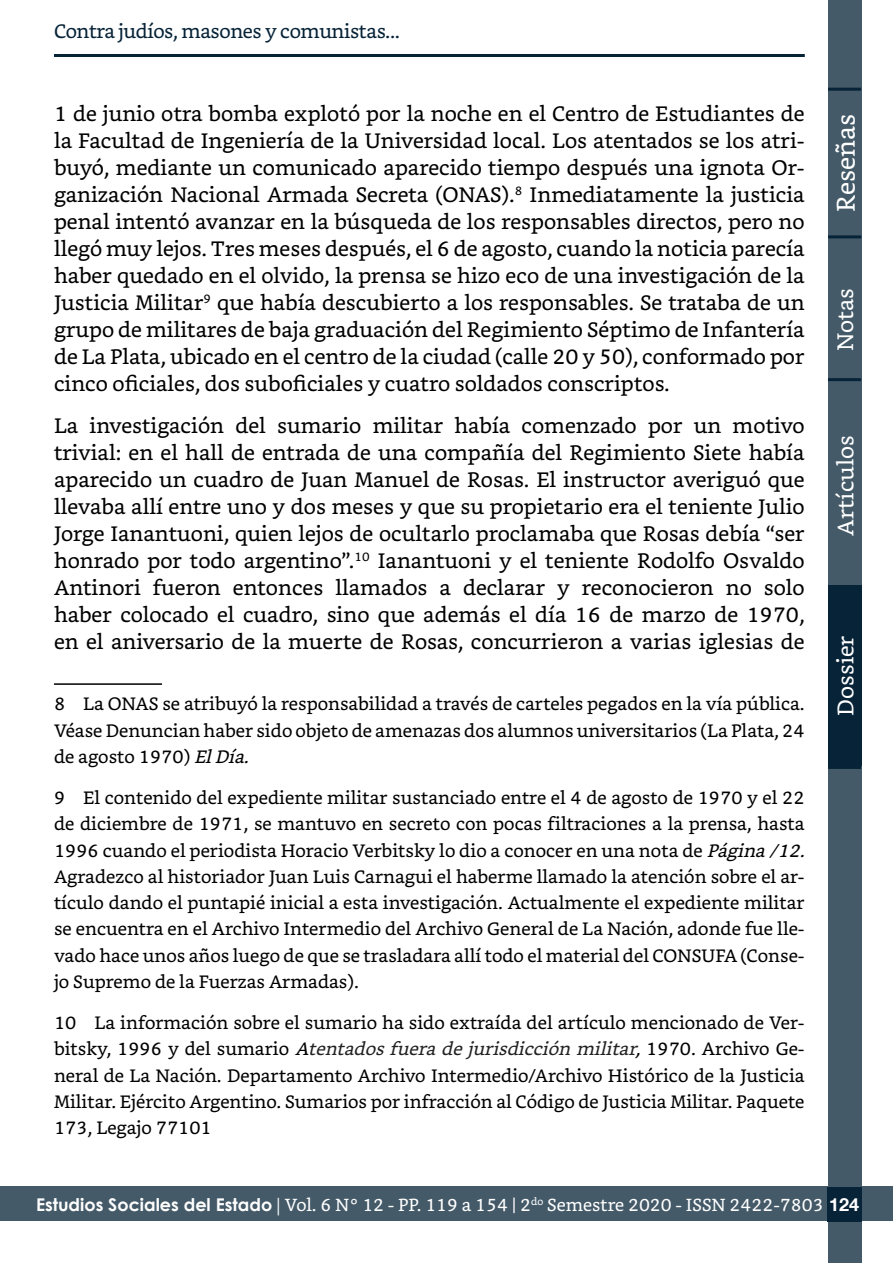
<style>
.page{position:relative;width:893px;height:1263px;background:#fff}
.page>*{position:absolute;margin:0;border:0;box-sizing:border-box;transform-origin:0 0}
.t1{font:25.5px "Bookerly";color:#fff}
.t2{font:22.5px "Bookerly";color:#fff}
.Cuerpo{font:21px/27px "Bookerly";color:#000;text-align:justify}
.t3{font:19.5px "Bookerly";letter-spacing:-.02em;color:#062337}
.Notas_al_pie{font:18px/26.2px "Bookerly";color:#000;text-align:justify}
.t4{font:17.55px "Bookerly";color:#fff}
.s1{font-style:italic}
.s2{font-style:italic;color:#222}
.s3{font-family:"Century Gothic";font-weight:700}
.s4{font-family:"Minion Pro"}
.s5{font-family:"Helvetica Neue";font-weight:700;font-size:18px}
</style>
<div class="page">
<div style="left:0;top:1187px;width:893px;height:34px;background:#445a69"></div>
<div style="left:828px;top:0;width:33px;height:1263px;background:#445a69"></div>
<div style="left:828px;top:585px;width:33px;height:181px;background:#062337"></div>
<hr style="left:828px;top:766px;width:33px;height:3px;background:#062337">
<div style="left:827px;top:1187px;width:35px;height:35px;background:#062337"></div>
<hr style="left:828px;top:235px;width:33px;height:3px;background:#062337">
<hr style="left:828px;top:88px;width:33px;height:3px;background:#062337">
<hr style="left:54px;top:54px;width:751px;height:3px;background:#062337">
<hr style="left:828px;top:378px;width:33px;height:3px;background:#062337">
<hr style="left:54px;top:683px;width:108px;height:2px;background:#000">
<p class="t3" style="left:54px;top:20px;width:348px">Contra judíos, masones y comunistas...</p>
<p class="Cuerpo" style="left:54px;top:100px;width:752px">1 de junio otra bomba explotó por la noche en el Centro de Estudiantes de la Facultad de Ingeniería de la Universidad local. Los atentados se los atri&shy;buyó, mediante un comunicado aparecido tiempo después una ignota Or&shy;ganización Nacional Armada Secreta (ONAS).<sup>8</sup> Inmediatamente la justicia penal intentó avanzar en la búsqueda de los responsables directos, pero no llegó muy lejos. Tres meses después, el 6 de agosto, cuando la noticia parecía haber quedado en el olvido, la prensa se hizo eco de una investigación de la Justicia Militar<sup>9</sup> que había descubierto a los responsables. Se trataba de un grupo de militares de baja graduación del Regimiento Séptimo de Infantería de La Plata, ubicado en el centro de la ciudad (calle 20 y 50), conformado por cinco oficiales, dos suboficiales y cuatro soldados conscriptos.</p>
<p class="Cuerpo" style="left:54px;top:412px;width:752px">La investigación del sumario militar había comenzado por un motivo trivial: en el hall de entrada de una compañía del Regimiento Siete había aparecido un cuadro de Juan Manuel de Rosas. El instructor averiguó que llevaba allí entre uno y dos meses y que su propietario era el teniente Julio Jorge Ianantuoni, quien lejos de ocultarlo proclamaba que Rosas debía “ser honrado por todo argentino”.<sup>10</sup> Ianantuoni y el teniente Rodolfo Osvaldo Antinori fueron entonces llamados a declarar y reconocieron no solo haber colocado el cuadro, sino que además el día 16 de marzo de 1970, en el aniversario de la muerte de Rosas, concurrieron a varias iglesias de</p>
<p class="Notas_al_pie" style="left:54px;top:691px;width:752px">8 La ONAS se atribuyó la responsabilidad a través de carteles pegados en la vía pública.<br>Véase Denuncian haber sido objeto de amenazas dos alumnos universitarios (La Plata, 24 de agosto 1970) <span class="s1">ElDía.</span></p>
<p class="Notas_al_pie" style="left:54px;top:785px;width:759px;text-align:left">9 El contenido del expediente militar sustanciado entre el 4 de agosto de 1970 y el 22 de diciembre de 1971, se mantuvo en secreto con pocas filtraciones a la prensa, hasta 1996 cuando el periodista Horacio Verbitsky lo dio a conocer en una nota de <span class="s1">Página/12.<br></span>Agradezco al historiador Juan Luis Carnagui el haberme llamado la atención sobre el ar&shy;tículo dando el puntapié inicial a esta investigación. Actualmente el expediente militar se encuentra en el Archivo Intermedio del Archivo General de La Nación, adonde fue lle&shy;vado hace unos años luego de que se trasladara allí todo el material del CONSUFA (Conse&shy;jo Supremo de la Fuerzas Armadas).</p>
<p class="Notas_al_pie" style="left:54px;top:1010px;width:752px">10 La información sobre el sumario ha sido extraída del artículo mencionado de Ver&shy;bitsky, 1996 y del sumario <span class="s1">A</span><span class="s2">tentadosfueradejurisdicciónmilitar</span><span class="s1">,</span>1970. Archivo Ge&shy;neral de La Nación. Departamento Archivo Intermedio/Archivo Histórico de la Justicia Militar. Ejército Argentino. Sumarios por infracción al Código de Justicia Militar. Paquete 173, Legajo 77101</p>
<p class="t1" style="left:831px;top:212px;width:100px;rotate:-90deg">Reseñas</p>
<p class="t2" style="left:832px;top:351px;width:65px;rotate:-90deg">Notas</p>
<p class="t2" style="left:833px;top:536px;width:102px;rotate:-90deg">Artículos</p>
<p class="t2" style="left:833px;top:715px;width:82px;rotate:-90deg">Dossier</p>
<p class="t4" style="left:36px;top:1194px;width:825px"><span class="s3">Estudios Sociales del Estado</span> <span class="s4">|</span> Vol. 6 N° 12 - PP. 119 a 154 | 2<sup>do</sup> Semestre 2020 - ISSN 2422-7803 <span class="s5">124</span></p>
</div>
